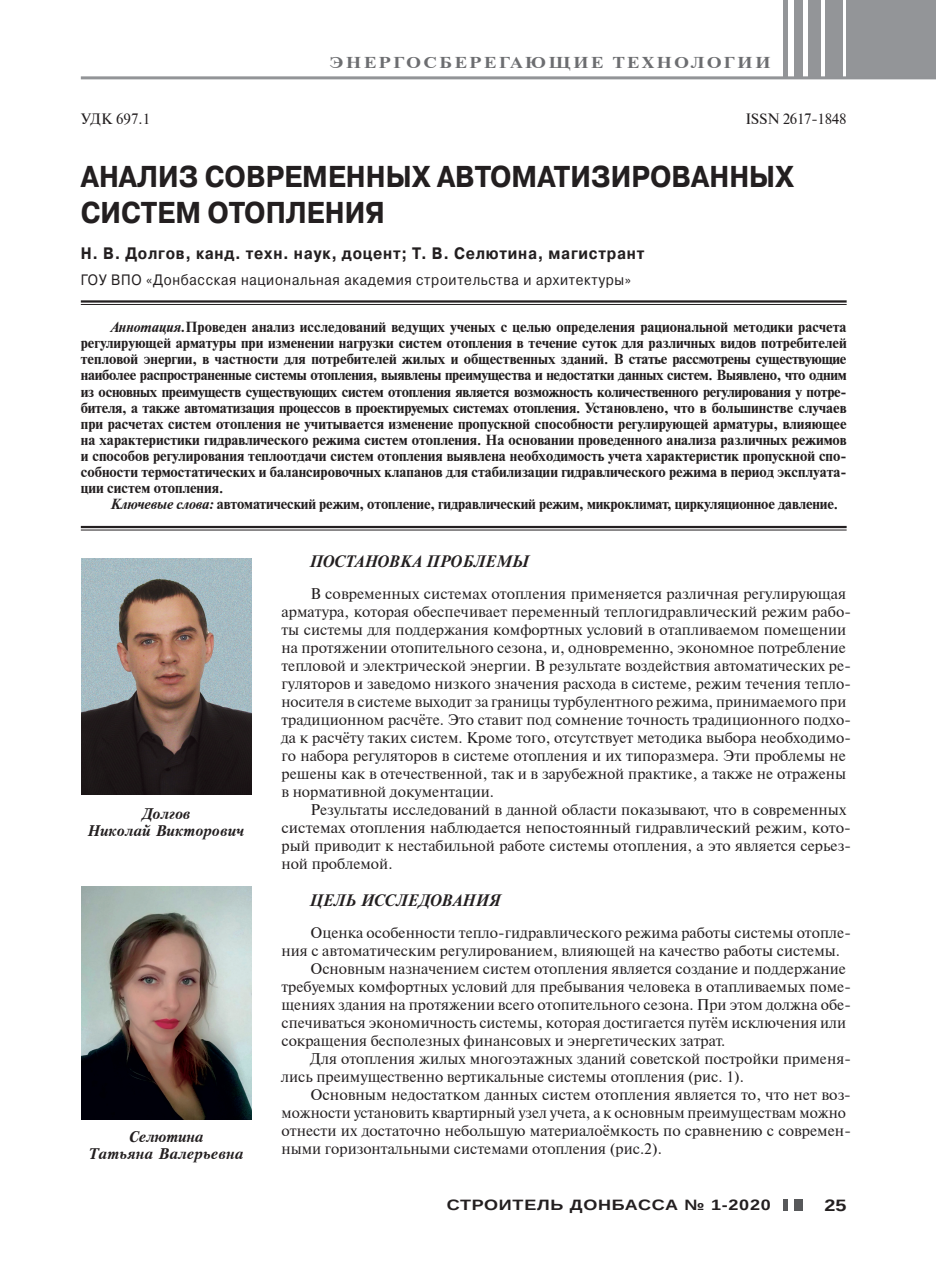
<style>
.page{position:relative;width:936px;height:1276px;background:#fff}
.page>*{position:absolute;margin:0;border:0;box-sizing:border-box;transform-origin:0 0}
.t1{font:700 30px/36px "Pragmatica C";color:#231f20;scale:.9 1}
.t2{font:700 16.5px "Pragmatica C";letter-spacing:.05em;color:#231f20;scale:.9 1}
.t3{font:italic 700 16.5px "Newton C";letter-spacing:.03em;color:#231f20}
.t4{font:700 16.5px "Arimo";color:#231f20;scale:1.2 1}
.t5{font:700 15.75px "Newton C";letter-spacing:.13em;color:#6c6d70;scale:1.2 1}
.t6{font:15.45px/18px "Newton C";color:#231f20}
.t7{font:italic 700 15.3px/16.5px "Petersburg";letter-spacing:.005em;color:#231f20;text-align:center}
.t8{font:15px "Pragmatica C";letter-spacing:.05em;color:#231f20;scale:.9 1}
.t9{font:700 15px "Arimo";letter-spacing:.04em;color:#231f20;scale:1.2 1}
.t10{font:15px "Newton C";letter-spacing:-.02em;color:#231f20}
.t11{font:700 14.55px/16px "Newton C";letter-spacing:-.01em;color:#231f20;text-align:justify}
.s1{font-style:italic}
</style>
<div class="page">
<div style="left:846px;top:0;width:89px;height:78px;background:#939598"></div>
<div style="left:825px;top:0;width:17px;height:78px;background:#939598"></div>
<div style="left:807px;top:0;width:13px;height:78px;background:#939598"></div>
<div style="left:794px;top:0;width:8px;height:78px;background:#939598"></div>
<hr style="left:783px;top:0;width:4px;height:78px;background:#939598">
<hr style="left:81px;top:76px;width:854px;height:3px;background:#929497">
<div style="left:794px;top:1199px;width:8px;height:11px;background:#57585a"></div>
<hr style="left:783px;top:1199px;width:4px;height:11px;background:#57585a">
<hr style="left:81px;top:300px;width:765px;height:3px;background:#231f20">
<hr style="left:81px;top:304px;width:765px;height:1px;background:#231f20">
<hr style="left:81px;top:526px;width:765px;height:2px;background:#231f20">
<hr style="left:81px;top:529px;width:765px;height:1px;background:#231f20">
<img style="left:81px;top:558px;width:170px;height:236px">
<img style="left:81px;top:886px;width:170px;height:233px">
<p class="t5" style="left:329px;top:53px;width:369px">ЭНЕРГОСБЕРЕГАЮЩИЕ ТЕХНОЛОГИИ</p>
<p class="t10" style="left:81px;top:111px;width:71px">УДК 697.1</p>
<p class="t10" style="left:745px;top:111px;width:103px">ISSN 2617-1848</p>
<h1 class="t1" style="left:81px;top:159px;width:794px">АНАЛИЗ СОВРЕМЕННЫХ АВТОМАТИЗИРОВАННЫХ<br>СИСТЕМ ОТОПЛЕНИЯ</h1>
<p class="t2" style="left:81px;top:244px;width:627px">Н. В. Долгов, канд. техн. наук, доцент; Т. В. Селютина, магистрант</p>
<p class="t8" style="left:81px;top:272px;width:613px">ГОУ ВПО «Донбасская национальная академия строительства и архитектуры»</p>
<p class="t11" style="left:81px;top:319px;width:767px;text-indent:30px"><span class="s1">Аннотация.</span>Проведен анализ исследований ведущих ученых с целью определения рациональной методики расчета регулирующей арматуры при изменении нагрузки систем отопления в течение суток для различных видов потребителей тепловой энергии, в частности для потребителей жилых и общественных зданий. В статье рассмотрены существующие наиболее распространенные системы отопления, выявлены преимущества и недостатки данных систем. Выявлено, что одним из основных преимуществ существующих систем отопления является возможность количественного регулирования у потре&shy;бителя, а также автоматизация процессов в проектируемых системах отопления. Установлено, что в большинстве случаев при расчетах систем отопления не учитывается изменение пропускной способности регулирующей арматуры, влияющее на характеристики гидравлического режима систем отопления. На основании проведенного анализа различных режимов и способов регулирования теплоотдачи систем отопления выявлена необходимость учета характеристик пропускной спо&shy;собности термостатических и балансировочных клапанов для стабилизации гидравлического режима в период эксплуата&shy;ции систем отопления.</p>
<p class="t11" style="left:111px;top:496px;width:729px"><span class="s1">Ключевые слова:</span> автоматический режим, отопление, гидравлический режим, микроклимат, циркуляционное давление.</p>
<p class="t7" style="left:88px;top:805px;width:158px">Долгов<br>Николай Викторович</p>
<p class="t7" style="left:89px;top:1128px;width:156px">Селютина<br>Татьяна Валерьевна</p>
<p class="t3" style="left:309px;top:553px;width:220px">ПОСТАНОВКА ПРОБЛЕМЫ</p>
<p class="t6" style="left:281px;top:585px;width:571px;text-indent:29px">В современных системах отопления применяется различная регулирующая арматура, которая обеспечивает переменный теплогидравлический режим рабо&shy;ты системы для поддержания комфортных условий в отапливаемом помещении на протяжении отопительного сезона, и, одновременно, экономное потребление тепловой и электрической энергии. В результате воздействия автоматических ре&shy;гуляторов и заведомо низкого значения расхода в системе, режим течения тепло&shy;носителя в системе выходит за границы турбулентного режима, принимаемого при традиционном расчёте. Это ставит под сомнение точность традиционного подхо&shy;да к расчёту таких систем. Кроме того, отсутствует методика выбора необходимо&shy;го набора регуляторов в системе отопления и их типоразмера. Эти проблемы не решены как в отечественной, так и в зарубежной практике, а также не отражены в нормативной документации.</p>
<p class="t6" style="left:281px;top:801px;width:571px;text-indent:29px">Результаты исследований в данной области показывают, что в современных системах отопления наблюдается непостоянный гидравлический режим, кото&shy;рый приводит к нестабильной работе системы отопления, а это является серьез&shy;ной проблемой.</p>
<p class="t3" style="left:309px;top:891px;width:192px">ЦЕЛЬ ИССЛЕДОВАНИЯ</p>
<p class="t6" style="left:310px;top:923px;width:542px">Оценка особенности тепло-гидравлического режима работы системы отопле-</p>
<p class="t6" style="left:281px;top:941px;width:560px">ния с автоматическим регулированием, влияющей на качество работы системы.</p>
<p class="t6" style="left:310px;top:959px;width:537px">Основным назначением систем отопления является создание и поддержание</p>
<p class="t6" style="left:281px;top:977px;width:571px">требуемых комфортных условий для пребывания человека в отапливаемых поме-</p>
<p class="t6" style="left:281px;top:995px;width:571px">щениях здания на протяжении всего отопительного сезона. При этом должна обе-</p>
<p class="t6" style="left:281px;top:1013px;width:566px">спечиваться экономичность системы, которая достигается путём исключения или</p>
<p class="t6" style="left:281px;top:1031px;width:445px">сокращения бесполезных финансовых и энергетических затрат.</p>
<p class="t6" style="left:310px;top:1049px;width:542px">Для отопления жилых многоэтажных зданий советской постройки применя-</p>
<p class="t6" style="left:281px;top:1067px;width:464px">лись преимущественно вертикальные системы отопления (рис. 1).</p>
<p class="t6" style="left:310px;top:1085px;width:542px">Основным недостатком данных систем отопления является то, что нет воз-</p>
<p class="t6" style="left:281px;top:1103px;width:566px">можности установить квартирный узел учета, а к основным преимуществам можно</p>
<p class="t6" style="left:281px;top:1121px;width:571px">отнести их достаточно небольшую материалоёмкость по сравнению с современ-</p>
<p class="t6" style="left:281px;top:1139px;width:382px">ными горизонтальными системами отопления (рис.2).</p>
<p class="t9" style="left:446px;top:1195px;width:271px">СТРОИТЕЛЬ ДОНБАССА № 1-2020</p>
<p class="t4" style="left:824px;top:1193px;width:20px">25</p>
</div>
